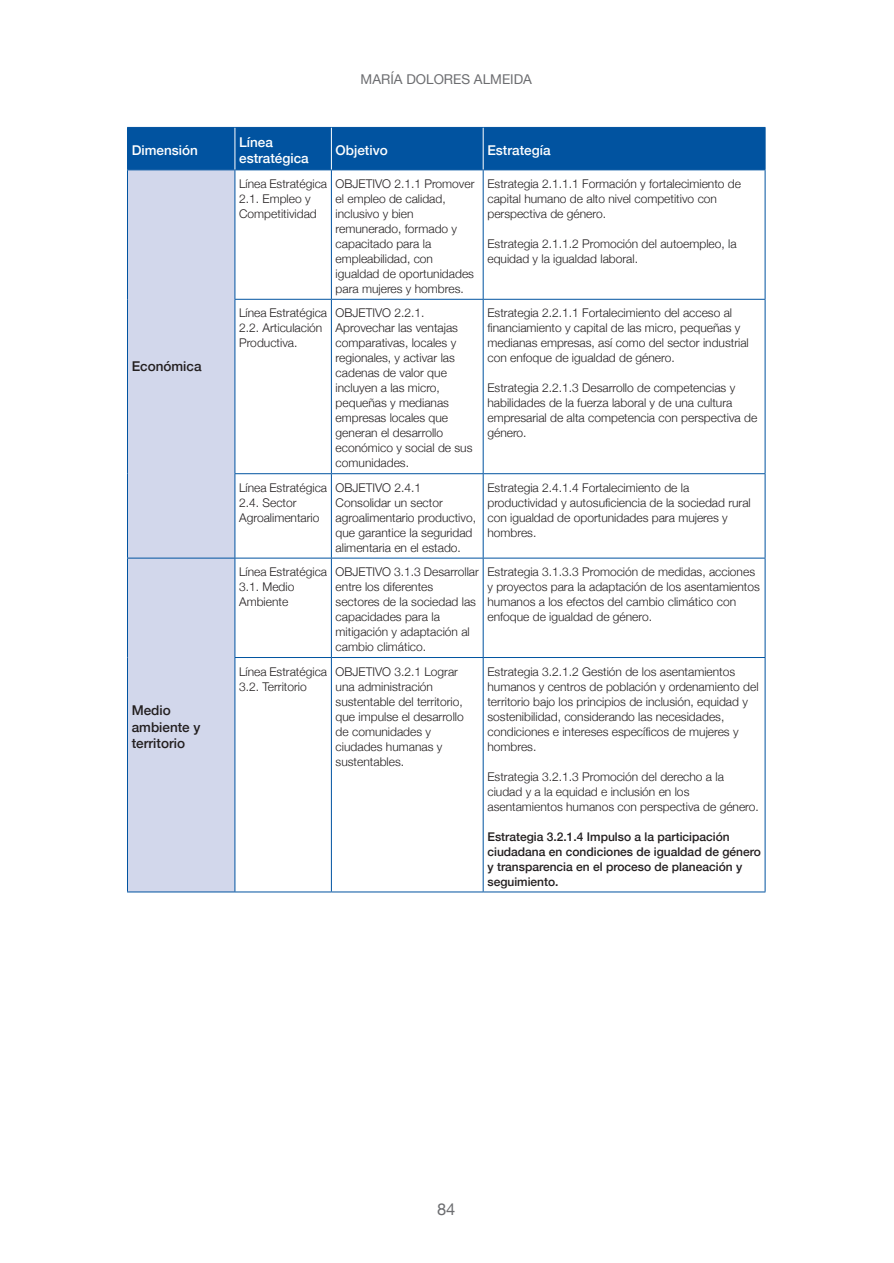
<style>
.page{position:relative;width:894px;height:1263px;background:#fff}
.page>*{position:absolute;margin:0;border:0;box-sizing:border-box;transform-origin:0 0}
.t1{font:16.5px "Helvetica Neue";color:#6c6d70}
.Tabla_Titulo{font:500 13.5px/16.5px "Helvetica Neue";color:#fff}
.Tabla_subcabecera{font:500 13.5px/16.5px "Helvetica Neue";color:#231f20}
.t2{font:13.5px "Helvetica Neue";color:#6c6d70}
.Tabla_texto{font:300 12px/15px "Helvetica Neue";color:#231f20}
.Tabla_texto-2{font:500 12px/15px "Helvetica Neue";color:#231f20}
</style>
<div class="page">
<div style="left:128px;top:128px;width:636px;height:41px;background:#0153a0"></div>
<div style="left:128px;top:170px;width:106px;height:721px;background:#d2d7eb"></div>
<hr style="left:331px;top:170px;width:1px;height:129px;background:#0153a0">
<hr style="left:482px;top:170px;width:1px;height:129px;background:#0153a0">
<hr style="left:234px;top:299px;width:97px;height:1px;background:#0153a0">
<hr style="left:331px;top:299px;width:152px;height:1px;background:#0153a0">
<hr style="left:331px;top:300px;width:1px;height:173px;background:#0153a0">
<hr style="left:483px;top:299px;width:282px;height:1px;background:#0153a0">
<hr style="left:482px;top:300px;width:1px;height:173px;background:#0153a0">
<hr style="left:234px;top:473px;width:97px;height:1px;background:#0153a0">
<hr style="left:331px;top:473px;width:152px;height:1px;background:#0153a0">
<hr style="left:331px;top:474px;width:1px;height:84px;background:#0153a0">
<hr style="left:483px;top:473px;width:282px;height:1px;background:#0153a0">
<hr style="left:482px;top:474px;width:1px;height:84px;background:#0153a0">
<hr style="left:127px;top:558px;width:108px;height:1px;background:#0153a0">
<hr style="left:235px;top:558px;width:96px;height:1px;background:#0153a0">
<hr style="left:331px;top:558px;width:152px;height:1px;background:#0153a0">
<hr style="left:331px;top:558px;width:1px;height:99px;background:#0153a0">
<hr style="left:483px;top:558px;width:282px;height:1px;background:#0153a0">
<hr style="left:482px;top:558px;width:1px;height:99px;background:#0153a0">
<hr style="left:234px;top:657px;width:97px;height:1px;background:#0153a0">
<hr style="left:331px;top:657px;width:152px;height:1px;background:#0153a0">
<hr style="left:331px;top:658px;width:1px;height:233px;background:#0153a0">
<hr style="left:483px;top:657px;width:282px;height:1px;background:#0153a0">
<hr style="left:482px;top:658px;width:1px;height:233px;background:#0153a0">
<hr style="left:235px;top:891px;width:96px;height:1px;background:#0153a0">
<hr style="left:331px;top:891px;width:152px;height:1px;background:#0153a0">
<hr style="left:483px;top:891px;width:282px;height:1px;background:#0153a0">
<hr style="left:764px;top:170px;width:1px;height:129px;background:#0153a0">
<hr style="left:764px;top:300px;width:1px;height:173px;background:#0153a0">
<hr style="left:764px;top:474px;width:1px;height:84px;background:#0153a0">
<hr style="left:764px;top:558px;width:1px;height:99px;background:#0153a0">
<hr style="left:764px;top:658px;width:1px;height:233px;background:#0153a0">
<hr style="left:127px;top:170px;width:1px;height:129px;background:#0153a0">
<hr style="left:234px;top:170px;width:1px;height:129px;background:#0153a0">
<hr style="left:127px;top:299px;width:1px;height:175px;background:#0153a0">
<hr style="left:234px;top:300px;width:1px;height:173px;background:#0153a0">
<hr style="left:127px;top:474px;width:1px;height:84px;background:#0153a0">
<hr style="left:234px;top:474px;width:1px;height:84px;background:#0153a0">
<hr style="left:127px;top:558px;width:1px;height:99px;background:#0153a0">
<hr style="left:234px;top:558px;width:1px;height:99px;background:#0153a0">
<hr style="left:127px;top:657px;width:1px;height:234px;background:#0153a0">
<hr style="left:234px;top:658px;width:1px;height:233px;background:#0153a0">
<hr style="left:127px;top:127px;width:108px;height:1px;background:#0153a0">
<hr style="left:127px;top:128px;width:1px;height:41px;background:#0153a0">
<hr style="left:235px;top:127px;width:96px;height:1px;background:#0153a0">
<hr style="left:331px;top:127px;width:152px;height:1px;background:#0153a0">
<hr style="left:483px;top:127px;width:282px;height:1px;background:#0153a0">
<hr style="left:764px;top:128px;width:1px;height:41px;background:#0153a0">
<hr style="left:127px;top:169px;width:108px;height:1px;background:#0153a0">
<hr style="left:235px;top:169px;width:96px;height:1px;background:#0153a0">
<hr style="left:331px;top:169px;width:152px;height:1px;background:#0153a0">
<hr style="left:483px;top:169px;width:282px;height:1px;background:#0153a0">
<hr style="left:127px;top:891px;width:108px;height:1px;background:#0153a0">
<hr style="left:234px;top:128px;width:1px;height:41px;background:#fff">
<hr style="left:331px;top:128px;width:1px;height:41px;background:#fff">
<hr style="left:482px;top:128px;width:1px;height:41px;background:#fff">
<p class="t2" style="left:360px;top:69px;width:173px">MARÍA DOLORES ALMEIDA</p>
<p class="Tabla_Titulo" style="left:132px;top:141px;width:68px">Dimensión</p>
<p class="Tabla_Titulo" style="left:239px;top:133px;width:71px">Línea estratégica</p>
<p class="Tabla_Titulo" style="left:335px;top:141px;width:54px">Objetivo</p>
<p class="Tabla_Titulo" style="left:487px;top:141px;width:65px">Estrategía</p>
<h1 class="Tabla_subcabecera" style="left:132px;top:356px;width:71px">Económica</h1>
<h1 class="Tabla_subcabecera" style="left:132px;top:701px;width:70px">Medio ambiente y territorio</h1>
<p class="Tabla_texto" style="left:239px;top:175px;width:89px">Línea Estratégica</p>
<p class="Tabla_texto" style="left:239px;top:190px;width:79px">2. 1. Empleo y<br>Competitividad</p>
<p class="Tabla_texto" style="left:335px;top:175px;width:140px">OBJETIVO 2.1.1 Promover el empleo de calidad, inclusivo y bien remunerado, formado y capacitado para la empleabilidad, con igualdad de oportunidades para mujeres y hombres.</p>
<p class="Tabla_texto" style="left:487px;top:175px;width:255px">Estrategia 2. 1. 1. 1 Formación y fortalecimiento de capital humano de alto nivel competitivo con perspectiva de género.</p>
<p class="Tabla_texto" style="left:487px;top:235px;width:250px">Estrategia 2. 1. 1. 2 Promoción del autoempleo, la equidad y la igualdad laboral.</p>
<p class="Tabla_texto" style="left:239px;top:304px;width:89px">Línea Estratégica</p>
<p class="Tabla_texto" style="left:239px;top:319px;width:85px">2. 2. Articulación<br>Productiva.</p>
<p class="Tabla_texto" style="left:335px;top:304px;width:138px">OBJETIVO 2.2.1.<br>Aprovechar las ventajas comparativas, locales y regionales, y activar las cadenas de valor que incluyen a las micro, pequeñas y medianas empresas locales que generan el desarrollo económico y social de sus comunidades.</p>
<p class="Tabla_texto" style="left:487px;top:304px;width:263px">Estrategia 2. 2. 1. 1 Fortalecimiento del acceso al financiamiento y capital de las micro, pequeñas y medianas empresas, así como del sector industrial con enfoque de igualdad de género.</p>
<p class="Tabla_texto" style="left:487px;top:379px;width:271px">Estrategia 2. 2. 1. 3 Desarrollo de competencias y habilidades de la fuerza laboral y de una cultura empresarial de alta competencia con perspectiva de género.</p>
<p class="Tabla_texto" style="left:239px;top:479px;width:89px">Línea Estratégica</p>
<p class="Tabla_texto" style="left:239px;top:494px;width:82px">2. 4. Sector<br>Agroalimentario</p>
<p class="Tabla_texto" style="left:335px;top:479px;width:142px">OBJETIVO 2.4.1<br>Consolidar un sector agroalimentario productivo, que garantice la seguridad alimentaria en el estado.</p>
<p class="Tabla_texto" style="left:487px;top:479px;width:265px">Estrategia 2. 4. 1. 4 Fortalecimiento de la productividad y autosuficiencia de la sociedad rural con igualdad de oportunidades para mujeres y hombres.</p>
<p class="Tabla_texto" style="left:239px;top:563px;width:89px">Línea Estratégica</p>
<p class="Tabla_texto" style="left:239px;top:578px;width:57px">3. 1. Medio<br>Ambiente</p>
<p class="Tabla_texto" style="left:335px;top:563px;width:145px">OBJETIVO 3.1.3 Desarrollar entre los diferentes sectores de la sociedad las capacidades para la mitigación y adaptación al cambio climático.</p>
<p class="Tabla_texto" style="left:487px;top:563px;width:274px">Estrategia 3. 1. 3. 3 Promoción de medidas, acciones y proyectos para la adaptación de los asentamientos humanos a los efectos del cambio climático con enfoque de igualdad de género.</p>
<p class="Tabla_texto" style="left:239px;top:663px;width:89px">Línea Estratégica</p>
<p class="Tabla_texto" style="left:239px;top:678px;width:69px">3. 2. Territorio</p>
<p class="Tabla_texto" style="left:335px;top:663px;width:130px">OBJETIVO 3.2.1 Lograr una administración sustentable del territorio, que impulse el desarrollo de comunidades y ciudades humanas y sustentables.</p>
<p class="Tabla_texto" style="left:487px;top:663px;width:272px">Estrategia 3. 2. 1. 2 Gestión de los asentamientos humanos y centros de población y ordenamiento del territorio bajo los principios de inclusión, equidad y sostenibilidad, considerando las necesidades, condiciones e intereses específicos de mujeres y hombres.</p>
<p class="Tabla_texto" style="left:487px;top:768px;width:270px">Estrategia 3. 2. 1. 3 Promoción del derecho a la ciudad y a la equidad e inclusión en los asentamientos humanos con perspectiva de género.</p>
<p class="Tabla_texto-2" style="left:487px;top:827px;width:275px">Estrategia 3.2.1.4 Impulso a la participación ciudadana en condiciones de igualdad de género y transparencia en el proceso de planeación y seguimiento.</p>
<h1 class="t1" style="left:437px;top:1196px;width:20px">84</h1>
</div>
